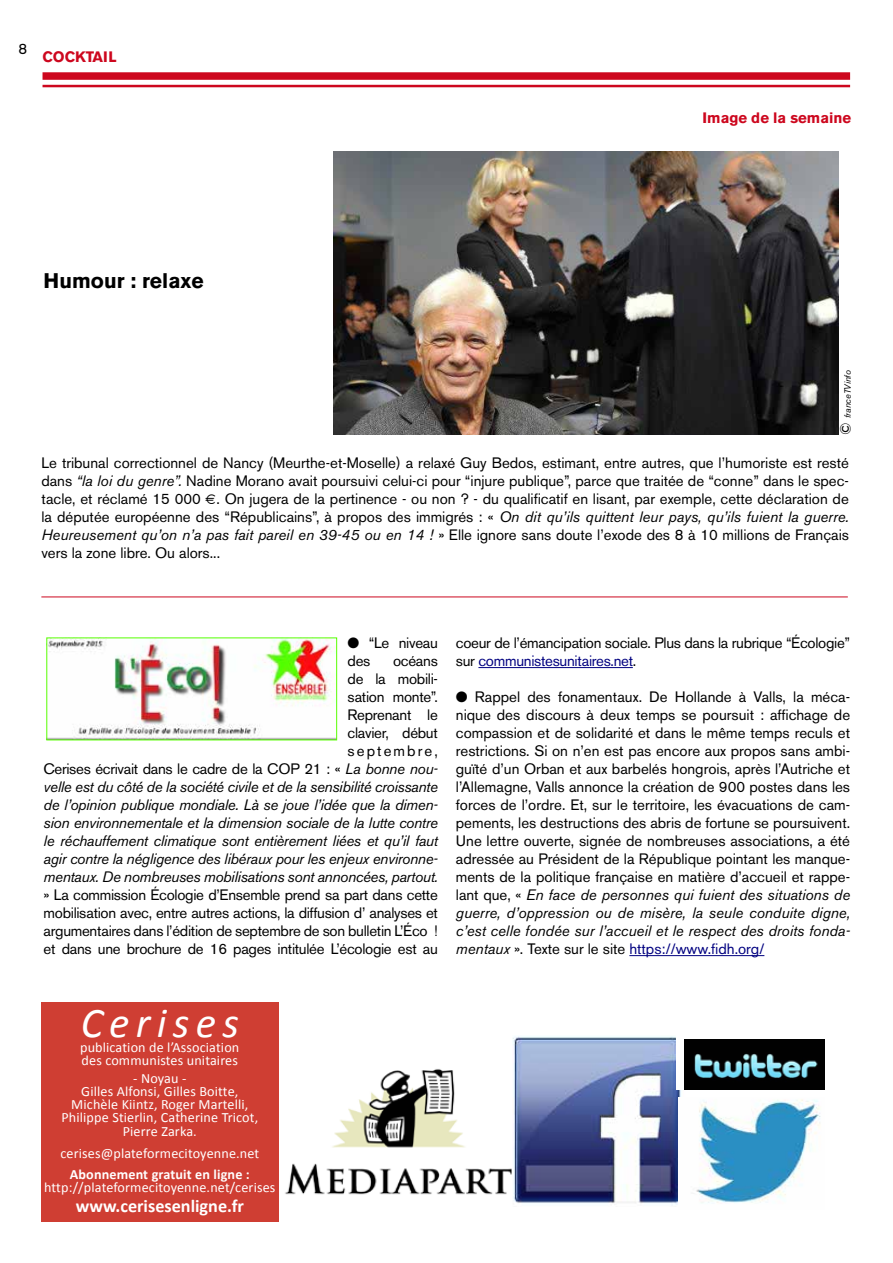
<style>
.page{position:relative;width:893px;height:1263px;background:#fff}
.page>*{position:absolute;margin:0;border:0;box-sizing:border-box;transform-origin:0 0}
.t1{font:italic 42.45px "Calibri";color:#fff}
.t2{font:700 21px "Akzidenz Grotesk BE";color:#000}
.t3{font:700 18.15px "Calibri";color:#fff}
.t4{font:15px/18px "Akzidenz Grotesk BE";letter-spacing:-.02em;color:#000;text-align:justify}
.t5{font:italic 15px/18px "Akzidenz Grotesk BE";letter-spacing:-.02em;color:#000;text-align:right}
.t6{font:700 15px "Akzidenz Grotesk BE";color:#cd071e}
.t7{font:14.1px/13.2px "Calibri";letter-spacing:.01em;color:#fff}
.t8{font:700 14.1px "Calibri";color:#fff}
.t9{font:italic 9px "Akzidenz Grotesk BE";color:#000}
.s1{font-style:normal;font-size:15px}
.s2{font-style:italic}
.s3{font-family:"Times";font-weight:700}
.s4{font-style:normal}
.s5{color:#000080}
</style>
<div class="page">
<div style="left:43px;top:72px;width:807px;height:8px;background:#cd071e"></div>
<hr style="left:43px;top:85px;width:807px;height:2px;background:#cd071e">
<img style="left:285px;top:1069px;width:227px;height:126px">
<img style="left:513px;top:1036px;width:172px;height:170px">
<img style="left:678px;top:1098px;width:143px;height:108px">
<div style="left:676px;top:1034px;width:149px;height:55px;background:#fff"></div>
<img style="left:685px;top:1039px;width:140px;height:50px">
<div style="left:41px;top:1002px;width:238px;height:220px;background:#cf3e33"></div>
<hr style="left:41px;top:596px;width:807px;height:1px;background:#cd071e">
<hr style="left:478px;top:667px;width:155px;height:1px;background:#000080">
<hr style="left:629px;top:955px;width:135px;height:1px;background:#000080">
<img style="left:334px;top:151px;width:504px;height:284px">
<img style="left:49px;top:640px;width:286px;height:98px">
<p class="t4" style="left:18px;top:40px;width:10px">8</p>
<p class="t6" style="left:43px;top:48px;width:76px">COCKTAIL</p>
<p class="t6" style="left:702px;top:109px;width:150px">Image de la semaine</p>
<h2 class="t2" style="left:44px;top:269px;width:162px">Humour : relaxe</h2>
<p class="t9" style="left:842px;top:435px;width:66px;rotate:-90deg"><span class="s1">©</span> franceTVinfo</p>
<p class="t4" style="left:41px;top:454px;width:809px">Le tribunal correctionnel de Nancy (Meurthe-et-Moselle) a relaxé Guy Bedos, estimant, entre autres, que l’humoriste est resté dans <span class="s2">“la loi du genre”.</span> Nadine Morano avait poursuivi celui-ci pour “injure publique”, parce que traitée de “conne” dans le spec&shy;tacle, et réclamé 15 000 <span class="s3">€</span>. On jugera de la pertinence - ou non ? - du qualificatif en lisant, par exemple, cette déclaration de la députée européenne des “Républicains”, à propos des immigrés : « <span class="s2">On dit qu’ils quittent leur pays, qu’ils fuient la guerre.<br>Heureusement qu’on n’a pas fait pareil en 39-45 ou en 14 !</span> » Elle ignore sans doute l’exode des 8 à 10 millions de Français vers la zone libre. Ou alors...</p>
<p class="t4" style="left:348px;top:634px;width:92px">● “Le niveau des</p>
<p class="t5" style="left:44px;top:652px;width:396px"><span class="s4">océans<br>de la mobili-<br>sation monte”.<br>Reprenant le<br>clavier, début<br>septembre,<br>Cerises écrivait dans le cadre de la COP 21 : «</span> La bonne nou&shy;velle est du côté de la société civile et de la sensibilité croissante de l’opinion publique mondiale. Là se joue l’idée que la dimen&shy;sion environnementale et la dimension sociale de la lutte contre le réchauffement climatique sont entièrement liées et qu’il faut agir contre la négligence des libéraux pour les enjeux environne&shy;mentaux. De nombreuses mobilisations sont annoncées, partout.</p>
<p class="t4" style="left:44px;top:886px;width:396px">» La commission Écologie d’Ensemble prend sa part dans cette mobilisation avec, entre autres actions, la diffusion d’ analyses et argumentaires dans l’édition de septembre de son bulletin L’Éco ! et dans une brochure de 16 pages intitulée L’écologie est au</p>
<p class="t4" style="left:456px;top:634px;width:396px">coeur de l’émancipation sociale. Plus dans la rubrique “Écologie” sur <span class="s5">communistesunitaires.net</span>.</p>
<p class="t4" style="left:456px;top:688px;width:396px">● Rappel des fonamentaux. De Hollande à Valls, la méca&shy;nique des discours à deux temps se poursuit : affichage de compassion et de solidarité et dans le même temps reculs et restrictions. Si on n’en est pas encore aux propos sans ambi&shy;guïté d’un Orban et aux barbelés hongrois, après l’Autriche et l’Allemagne, Valls annonce la création de 900 postes dans les forces de l’ordre. Et, sur le territoire, les évacuations de cam&shy;pements, les destructions des abris de fortune se poursuivent.<br>Une lettre ouverte, signée de nombreuses associations, a été adressée au Président de la République pointant les manque&shy;ments de la politique française en matière d’accueil et rappe&shy;lant que, « <span class="s2">En face de personnes qui fuient des situations de guerre, d’oppression ou de misère, la seule conduite digne, c’est celle fondée sur l’accueil et le respect des droits fonda&shy;mentaux</span> ». Texte sur le site <span class="s5">https://www.fidh.org/</span></p>
<h1 class="t1" style="left:81px;top:993px;width:160px">!"#$%"%</h1>
<p class="t7" style="left:80px;top:1040px;width:164px">!"#$%&amp;'(%)*+,-+$./00)&amp;%'(%)*+ ,-0+&amp;)11"*%0(-0+"*%('%2-0</p>
<p class="t7" style="left:61px;top:1072px;width:202px;text-align:center">3+4)5'"+3++<br>6%$$-0+/$7)*0%8+6%$$-0+9)%((-8+ :%&amp;;&lt;$-+=%%*(&gt;8+?)@-2+:'2(-$$%8+<br>A;%$%!!-+B(%-2$%*8+C'(;-2%*-+D2%&amp;)(8+<br>A%-22-+E'2F'GH+</p>
<p class="t7" style="left:60px;top:1147px;width:201px">&amp;-2%0-0I!$'(-7)21-&amp;%()5-**-G*-(</p>
<p class="t8" style="left:70px;top:1165px;width:185px">#A%**-.-*0+&gt;1(0/'0+-*+8'&gt;*-+B+</p>
<p class="t7" style="left:44px;top:1181px;width:233px">;((!JKK!$'(-7)21-&amp;%()5-**-G*-(K&amp;-2%0-0</p>
<p class="t3" style="left:76px;top:1195px;width:170px">!!!"#$%&amp;'$'$()&amp;*($"+%</p>
</div>
